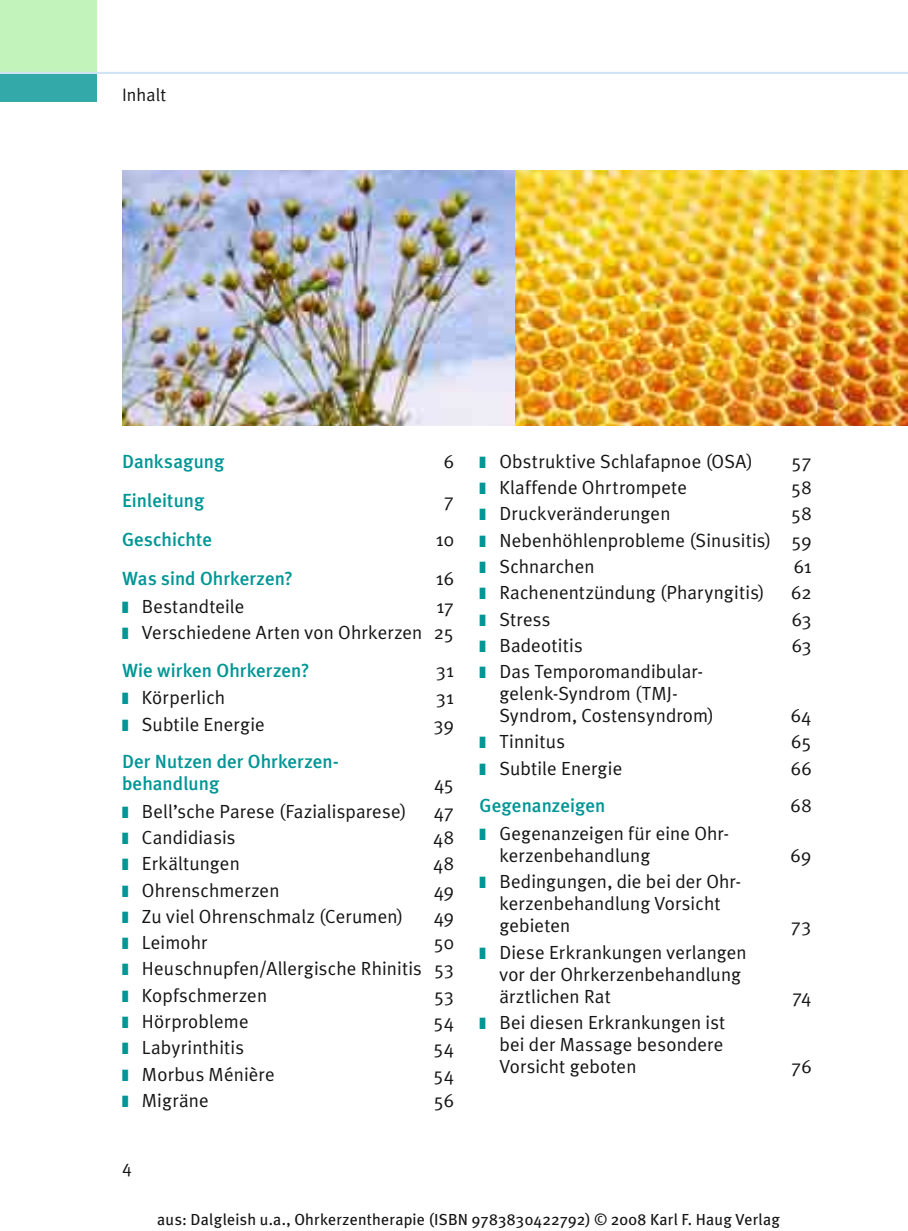
<style>
.page{position:relative;width:908px;height:1231px;background:#fff}
.page>*{position:absolute;margin:0;border:0;box-sizing:border-box;transform-origin:0 0}
.t1{font:19px/22px "Meta Plus Normal";letter-spacing:.005em;color:#151515}
.t2{font:500 19px/22px "Meta Plus";color:#009695}
.t3{font:18px "Meta Plus Normal";letter-spacing:.01em;color:#151515}
.t4{font:16px "Meta Plus";letter-spacing:.015em;color:#151515}
.s1{font-family:"European Pi Three";color:#009695}
</style>
<div class="page">
<div style="left:0;top:74px;width:96px;height:27px;background:#34a9aa"></div>
<div style="left:0;top:0;width:96px;height:74px;background:#c1f3ba"></div>
<hr style="left:0;top:72px;width:907px;height:2px;background:#d0e2f6">
<img style="left:122px;top:170px;width:785px;height:255px">
<p class="t3" style="left:122px;top:88px;width:46px">Inhalt</p>
<p class="t2" style="left:122px;top:452px;width:104px">Danksagung</p>
<p class="t1" style="left:443px;top:452px;width:12px">6</p>
<p class="t2" style="left:122px;top:491px;width:84px">Einleitung</p>
<p class="t1" style="left:443px;top:491px;width:12px">7</p>
<p class="t2" style="left:122px;top:530px;width:91px">Geschichte</p>
<p class="t1" style="left:435px;top:530px;width:20px">10</p>
<p class="t2" style="left:122px;top:569px;width:172px">Was sind Ohrkerzen?</p>
<p class="t1" style="left:436px;top:569px;width:20px">16</p>
<p class="t1" style="left:122px;top:596px;width:124px"><span class="s1">-</span> Bestandteile</p>
<p class="t1" style="left:436px;top:596px;width:19px">17</p>
<p class="t1" style="left:122px;top:622px;width:333px"><span class="s1">-</span> Verschiedene Arten von Ohrkerzen 25</p>
<p class="t2" style="left:122px;top:660px;width:189px">Wie wirken Ohrkerzen?</p>
<p class="t1" style="left:436px;top:660px;width:19px">31</p>
<p class="t1" style="left:122px;top:688px;width:105px"><span class="s1">-</span> Körperlich</p>
<p class="t1" style="left:436px;top:688px;width:19px">31</p>
<p class="t1" style="left:122px;top:714px;width:144px"><span class="s1">-</span> Subtile Energie</p>
<p class="t1" style="left:433px;top:714px;width:22px">39</p>
<p class="t2" style="left:122px;top:752px;width:218px">Der Nutzen der Ohrkerzen&shy;behandlung</p>
<p class="t1" style="left:434px;top:774px;width:21px">45</p>
<p class="t1" style="left:122px;top:801px;width:286px"><span class="s1">-</span> Bell’sche Parese (Fazialisparese)</p>
<p class="t1" style="left:434px;top:801px;width:21px">47</p>
<p class="t1" style="left:122px;top:827px;width:115px"><span class="s1">-</span> Candidiasis</p>
<p class="t1" style="left:433px;top:827px;width:22px">48</p>
<p class="t1" style="left:122px;top:854px;width:119px"><span class="s1">-</span> Erkältungen</p>
<p class="t1" style="left:433px;top:854px;width:22px">48</p>
<p class="t1" style="left:122px;top:880px;width:159px"><span class="s1">-</span> Ohrenschmerzen</p>
<p class="t1" style="left:433px;top:880px;width:22px">49</p>
<p class="t1" style="left:122px;top:906px;width:283px"><span class="s1">-</span> Zu viel Ohrenschmalz (Cerumen)</p>
<p class="t1" style="left:433px;top:906px;width:22px">49</p>
<p class="t1" style="left:122px;top:932px;width:87px"><span class="s1">-</span> Leimohr</p>
<p class="t1" style="left:433px;top:932px;width:22px">50</p>
<p class="t1" style="left:122px;top:959px;width:333px"><span class="s1">-</span> Heuschnupfen/Allergische Rhinitis 53</p>
<p class="t1" style="left:122px;top:985px;width:146px"><span class="s1">-</span> Kopfschmerzen</p>
<p class="t1" style="left:434px;top:985px;width:21px">53</p>
<p class="t1" style="left:122px;top:1011px;width:128px"><span class="s1">-</span> Hörprobleme</p>
<p class="t1" style="left:433px;top:1011px;width:22px">54</p>
<p class="t1" style="left:122px;top:1038px;width:123px"><span class="s1">-</span> Labyrinthitis</p>
<p class="t1" style="left:433px;top:1037px;width:22px">54</p>
<p class="t1" style="left:122px;top:1064px;width:154px"><span class="s1">-</span> Morbus Ménière</p>
<p class="t1" style="left:433px;top:1064px;width:22px">54</p>
<p class="t1" style="left:122px;top:1090px;width:88px"><span class="s1">-</span> Migräne</p>
<p class="t1" style="left:433px;top:1090px;width:22px">56</p>
<p class="t3" style="left:122px;top:1159px;width:11px">4</p>
<p class="t1" style="left:479px;top:452px;width:275px"><span class="s1">-</span> Obstruktive Schlafapnoe (OSA)</p>
<p class="t1" style="left:791px;top:452px;width:21px">57</p>
<p class="t1" style="left:479px;top:478px;width:209px"><span class="s1">-</span> Klaffende Ohrtrompete</p>
<p class="t1" style="left:790px;top:478px;width:22px">58</p>
<p class="t1" style="left:479px;top:504px;width:192px"><span class="s1">-</span> Druckveränderungen</p>
<p class="t1" style="left:790px;top:504px;width:22px">58</p>
<p class="t1" style="left:479px;top:530px;width:333px"><span class="s1">-</span> Nebenhöhlenprobleme (Sinusitis) 59</p>
<p class="t1" style="left:479px;top:557px;width:116px"><span class="s1">-</span> Schnarchen</p>
<p class="t1" style="left:793px;top:557px;width:19px">61</p>
<p class="t1" style="left:479px;top:583px;width:286px"><span class="s1">-</span> Rachenentzündung (Pharyngitis)</p>
<p class="t1" style="left:790px;top:583px;width:22px">62</p>
<p class="t1" style="left:479px;top:609px;width:72px"><span class="s1">-</span> Stress</p>
<p class="t1" style="left:791px;top:609px;width:21px">63</p>
<p class="t1" style="left:479px;top:635px;width:105px"><span class="s1">-</span> Badeotitis</p>
<p class="t1" style="left:791px;top:635px;width:21px">63</p>
<p class="t1" style="left:499px;top:662px;width:216px;text-indent:-20px"><span class="s1">-</span> Das Temporomandibular&shy;gelenk-Syndrom (TMJ-<br>Syndrom, Costensyndrom)</p>
<p class="t1" style="left:790px;top:706px;width:22px">64</p>
<p class="t1" style="left:479px;top:732px;width:87px"><span class="s1">-</span> Tinnitus</p>
<p class="t1" style="left:790px;top:732px;width:22px">65</p>
<p class="t1" style="left:479px;top:758px;width:144px"><span class="s1">-</span> Subtile Energie</p>
<p class="t1" style="left:790px;top:758px;width:22px">66</p>
<p class="t2" style="left:479px;top:796px;width:127px">Gegenanzeigen</p>
<p class="t1" style="left:790px;top:796px;width:22px">68</p>
<p class="t1" style="left:499px;top:823px;width:231px;text-indent:-20px"><span class="s1">-</span> Gegenanzeigen für eine Ohr&shy;kerzenbehandlung</p>
<p class="t1" style="left:790px;top:845px;width:22px">69</p>
<p class="t1" style="left:499px;top:872px;width:243px;text-indent:-20px"><span class="s1">-</span> Bedingungen, die bei der Ohr&shy;kerzenbehandlung Vorsicht gebieten</p>
<p class="t1" style="left:499px;top:942px;width:249px;text-indent:-20px"><span class="s1">-</span> Diese Erkrankungen verlangen vor der Ohrkerzenbehandlung ärztlichen Rat</p>
<p class="t1" style="left:499px;top:1012px;width:227px;text-align:justify;text-indent:-20px"><span class="s1">-</span> Bei diesen Erkrankungen ist bei der Massage besondere Vorsicht geboten</p>
<p class="t1" style="left:790px;top:916px;width:22px">73</p>
<p class="t1" style="left:791px;top:986px;width:21px">74</p>
<p class="t1" style="left:790px;top:1056px;width:22px">76</p>
<p class="t4" style="left:157px;top:1213px;width:623px">aus: Dalgleish u.a., Ohrkerzentherapie (ISBN 9783830422792) © 2008 Karl F. Haug Verlag</p>
</div>
